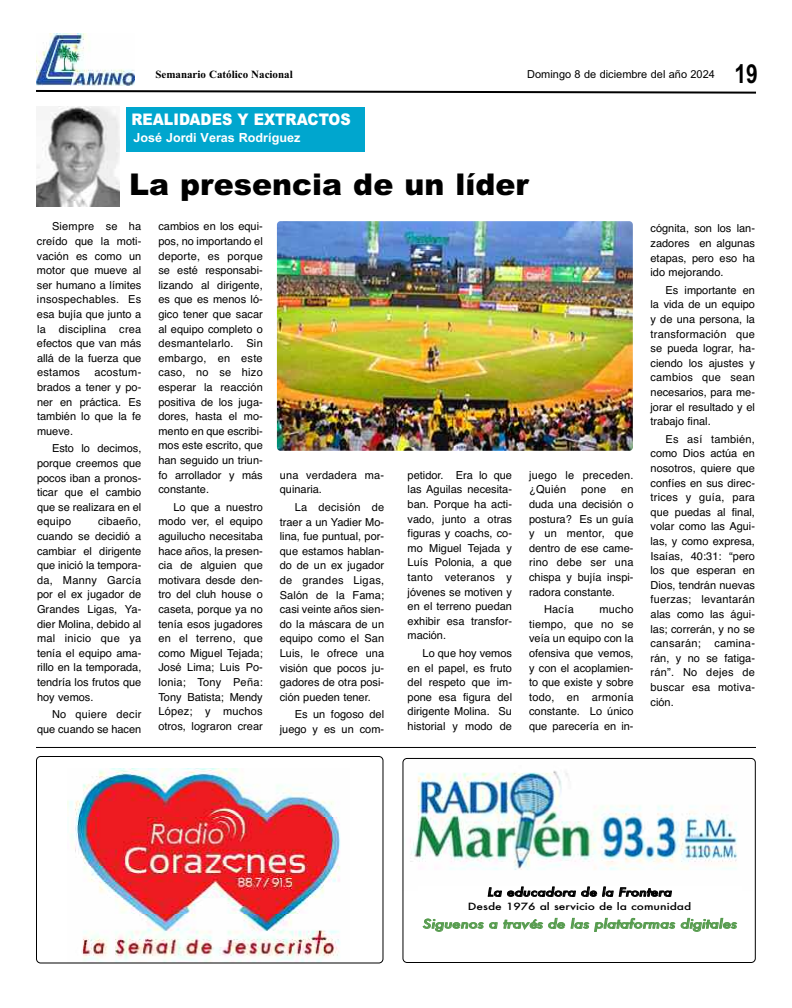
<style>
.page{position:relative;width:792px;height:1008px;background:#fff}
.page>*{position:absolute;margin:0;border:0;box-sizing:border-box;transform-origin:0 0}
.t1{font:900 30px "Arial";color:#000}
.t2{font:700 26.2px "Arial";color:#000;scale:.8 1}
.t3{font:900 16px "Arial";color:#fff;scale:.89 1}
.t4{font:12.6px "Arial Bold MT OTF";color:#fff}
.t5{font:italic 500 12.1px "Futura";letter-spacing:-.01em;color:#559b4d;scale:1.24 1}
.t6{font:italic 500 11.3px "Futura";letter-spacing:-.005em;color:#000;scale:1.24 1}
.t7{font:11px/14.6px "Helvetica";color:#000;text-align:justify}
.t8{font:11px "Arial";color:#000}
.t9{font:700 11px "Times New Roman";color:#000}
.t10{font:11px/14.6px "Helvetica";letter-spacing:.02em;color:#000}
.t11{font:500 9.7px "Futura";color:#000;scale:1.24 1}
</style>
<div class="page">
<svg style="left:36px;top:90px;width:720px;height:4px"></svg>
<img style="left:36px;top:34px;width:99px;height:52px">
<img style="left:36px;top:106px;width:83px;height:100px">
<div style="left:127px;top:107px;width:238px;height:44px;background:#00a6ce"></div>
<img style="left:277px;top:221px;width:356px;height:230px;border-radius:4px">
<img style="left:402px;top:758px;width:354px;height:205px">
<div style="left:418px;top:886px;width:323px;height:55px;background:#fff"></div>
<img style="left:36px;top:756px;width:347px;height:208px">
<hr style="left:36px;top:747px;width:720px;height:1px;background:#000">
<p class="t9" style="left:155px;top:67px;width:139px">Semanario Católico Nacional</p>
<p class="t8" style="left:527px;top:68px;width:189px">Domingo 8 de diciembre del año 2024</p>
<h2 class="t2" style="left:735px;top:59px;width:31px">19</h2>
<h3 class="t3" style="left:131px;top:110px;width:248px">REALIDADES Y EXTRACTOS</h3>
<p class="t4" style="left:133px;top:130px;width:169px">José Jordi Veras Rodríguez</p>
<h1 class="t1" style="left:129px;top:167px;width:401px">La presencia de un líder</h1>
<p class="t7" style="left:37px;top:219px;width:106px;text-indent:15px">Siempre se ha creído que la moti&shy;vación es como un motor que mueve al ser humano a límites insospechables. Es esa bujía que junto a la disciplina crea efectos que van más allá de la fuerza que estamos</p>
<p class="t7" style="left:37px;top:365px;width:106px;text-indent:57px">acostum&shy;brados a tener y po&shy;ner en práctica. Es también lo que la fe mueve.</p>
<p class="t7" style="left:37px;top:441px;width:106px;text-indent:15px">Esto lo decimos, porque creemos que pocos iban a pronos&shy;ticar que el cambio que se realizara en el equipo</p>
<p class="t7" style="left:37px;top:514px;width:106px;text-indent:61px">cibaeño, cuando se decidió a cambiar el dirigente que inició la tempora&shy;da, Manny García por el ex jugador de Grandes Ligas, Ya&shy;dier Molina, debido al mal inicio que ya tenía el equipo ama&shy;rillo en la temporada, tendría los frutos que hoy vemos.</p>
<p class="t7" style="left:37px;top:707px;width:106px;text-align:right">No quiere decir que cuando se hacen</p>
<p class="t7" style="left:158px;top:219px;width:106px">cambios en los equi&shy;pos, no importando el deporte, es porque se esté responsabi&shy;lizando al dirigente, es que es menos ló&shy;gico tener que sacar al equipo completo o desmantelarlo. Sin embargo, en este caso, no se hizo esperar la reacción positiva de los juga&shy;dores, hasta el mo&shy;mento en que escribi&shy;mos este escrito, que han seguido un triun&shy;fo arrollador y más constante.</p>
<p class="t7" style="left:158px;top:500px;width:106px;text-indent:15px">Lo que a nuestro modo ver, el equipo aguilucho necesitaba hace años, la presen&shy;cia de alguien que motivara desde den&shy;tro del cluh house o caseta, porque ya no tenía esos jugadores en el terreno, que como Miguel Tejada; José Lima; Luis Po&shy;lonia; Tony Peña:<br>Tony Batista; Mendy López; y muchos otros, lograron crear</p>
<p class="t7" style="left:280px;top:468px;width:106px">una verdadera ma&shy;quinaria.</p>
<p class="t7" style="left:280px;top:500px;width:106px;text-indent:15px">La decisión de traer a un Yadier Mo&shy;lina, fue puntual, por&shy;que estamos hablan&shy;do de un ex jugador de grandes Ligas, Salón de la Fama; casi veinte años sien&shy;do la máscara de un equipo como el San Luis, le ofrece una visión que pocos ju&shy;gadores de otra posi&shy;ción pueden tener.</p>
<p class="t7" style="left:280px;top:707px;width:106px;text-align:right">Es un fogoso del juego y es un com-</p>
<p class="t7" style="left:408px;top:468px;width:106px">petidor. Era lo que las Aguilas necesita&shy;ban. Porque ha acti&shy;vado, junto a otras figuras y coachs, co&shy;mo Miguel Tejada y Luís Polonia, a que tanto veteranos y jóvenes se motiven y en el terreno puedan exhibir esa transfor&shy;mación.</p>
<p class="t7" style="left:408px;top:646px;width:106px;text-indent:15px">Lo que hoy vemos en el papel, es fruto del respeto que im&shy;pone esa figura del dirigente Molina. Su historial y modo de</p>
<p class="t10" style="left:529px;top:468px;width:106px">juego le preceden. ¿Quién</p>
<p class="t7" style="left:581px;top:482px;width:27px">pone</p>
<p class="t7" style="left:529px;top:482px;width:106px;text-indent:92px">en duda una decisión o postura? Es un guía y un mentor, que dentro de ese came&shy;rino debe ser una chispa y bujía inspi&shy;radora constante.</p>
<p class="t7" style="left:544px;top:602px;width:31px">Hacía</p>
<p class="t7" style="left:529px;top:602px;width:106px;text-indent:70px">mucho tiempo, que no se veía un equipo con la ofensiva que vemos, y con el acoplamien&shy;to que existe y sobre todo, en armonía constante. Lo único que parecería en in-</p>
<p class="t7" style="left:651px;top:221px;width:106px">cógnita, son los lan&shy;zadores en algunas etapas, pero eso ha ido mejorando.</p>
<p class="t7" style="left:651px;top:283px;width:106px;text-indent:15px">Es importante en la vida de un equipo y de una persona, la transformación que se pueda lograr, ha&shy;ciendo los ajustes y cambios que sean necesarios, para me&shy;jorar el resultado y el trabajo final.</p>
<p class="t7" style="left:651px;top:432px;width:106px;text-indent:15px">Es así también, como Dios actúa en nosotros, quiere que confíes en sus direc&shy;trices y guía, para que puedas al final, volar como las Agui&shy;las, y como expresa, Isaías, 40:31: “pero los que esperan en Dios, tendrán nuevas fuerzas; levantarán alas como las águi&shy;las; correrán, y no se cansarán; camina&shy;rán, y no se fatiga&shy;rán”. No dejes de buscar esa motiva&shy;ción.</p>
<p class="t6" style="left:487px;top:886px;width:150px">La educadora de la Frontera</p>
<p class="t11" style="left:468px;top:901px;width:182px">Desde 1976 al servicio de la comunidad</p>
<p class="t5" style="left:423px;top:917px;width:255px">Siguenos a través de las plataformas digitales</p>
</div>
